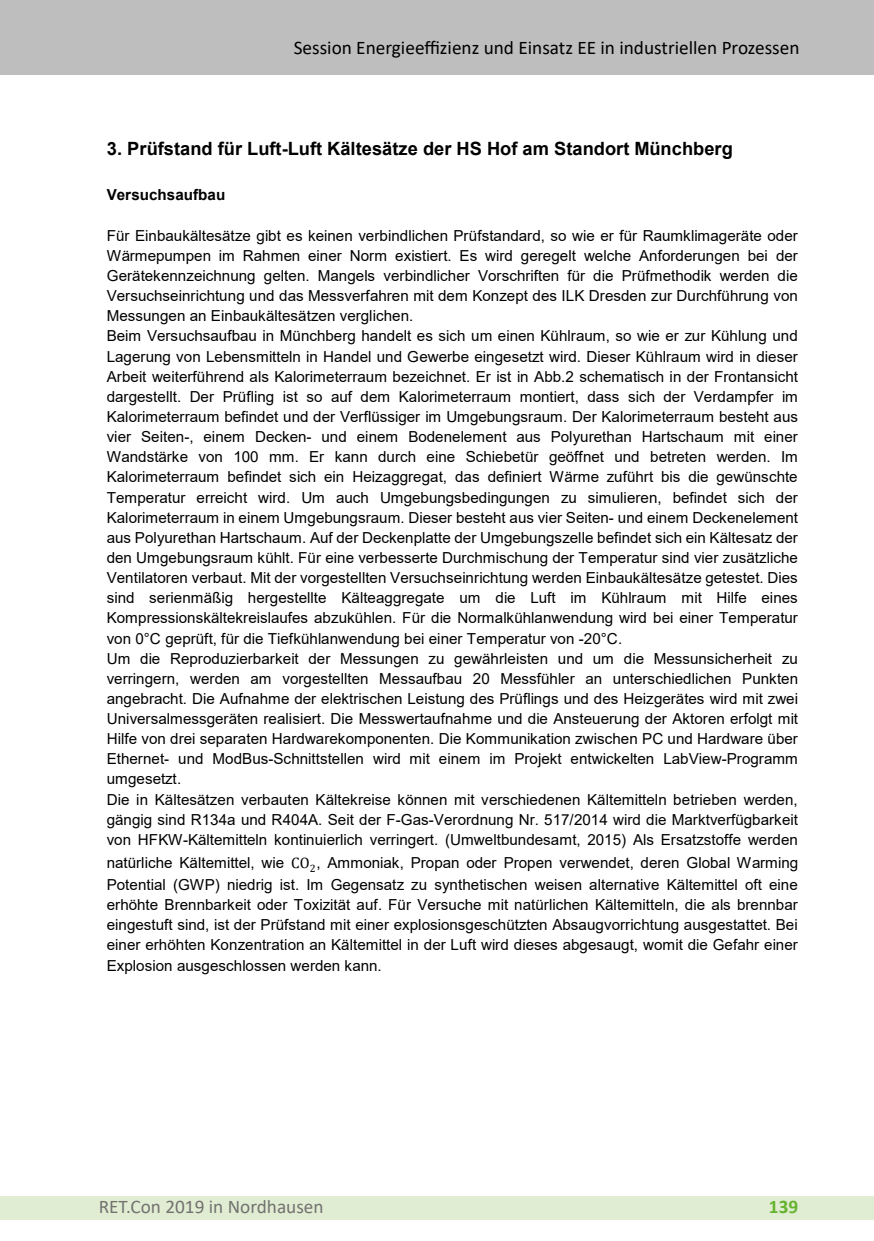
<style>
.page{position:relative;width:874px;height:1241px;background:#fff}
.page>*{position:absolute;margin:0;border:0;box-sizing:border-box;transform-origin:0 0}
.t1{font:19.25px "Calibri";color:#000}
.t2{font:19.25px "Calibri";color:#727271}
.t3{font:700 19.25px "Calibri";color:#65b32e}
.t4{font:700 18.2px "Arial";color:#000}
.t5{font:15.22px/20.1px "Arial";color:#000}
.t6{font:700 15.22px "Arial";letter-spacing:.005em;color:#000}
.s1{font-family:"Cambria Math"}
</style>
<div class="page">
<div style="left:0;top:1196px;width:873px;height:23px;background:#e1edd2"></div>
<div style="left:0;top:0;width:873px;height:74px;background:#bebebe"></div>
<p class="t1" style="left:293px;top:34px;width:507px">Session Energieeffizienz und Einsatz EE in industriellen Prozessen</p>
<p class="t4" style="left:107px;top:135px;width:627px">3. Prüfstand für Luft-Luft Kältesätze der HS Hof am Standort Münchberg</p>
<p class="t6" style="left:107px;top:184px;width:120px">Versuchsaufbau</p>
<p class="t5" style="left:107px;top:225px;width:692px">Für Einbaukältesätze gibt es keinen verbindlichen Prüfstandard, so wie er für Raumklimageräte oder Wärmepumpen im Rahmen einer Norm existiert. Es wird geregelt welche Anforderungen bei der Gerätekennzeichnung gelten. Mangels verbindlicher Vorschriften für die Prüfmethodik werden die Versuchseinrichtung und das Messverfahren mit dem Konzept des ILK Dresden zur Durchführung von Messungen an Einbaukältesätzen verglichen.<br>Beim Versuchsaufbau in Münchberg handelt es sich um einen Kühlraum, so wie er zur Kühlung und Lagerung von Lebensmitteln in Handel und Gewerbe eingesetzt wird. Dieser Kühlraum wird in dieser Arbeit weiterführend als Kalorimeterraum bezeichnet. Er ist in Abb.2 schematisch in der Frontansicht dargestellt. Der Prüfling ist so auf dem Kalorimeterraum montiert, dass sich der Verdampfer im Kalorimeterraum befindet und der Verflüssiger im Umgebungsraum. Der Kalorimeterraum besteht aus vier Seiten-, einem Decken- und einem Bodenelement aus Polyurethan Hartschaum mit einer Wandstärke von 100 mm. Er kann durch eine Schiebetür geöffnet und betreten werden. Im Kalorimeterraum befindet sich ein Heizaggregat, das definiert Wärme zuführt bis die gewünschte Temperatur erreicht wird. Um auch Umgebungsbedingungen zu simulieren, befindet sich der Kalorimeterraum in einem Umgebungsraum. Dieser besteht aus vier Seiten- und einem Deckenelement aus Polyurethan Hartschaum. Auf der Deckenplatte der Umgebungszelle befindet sich ein Kältesatz der den Umgebungsraum kühlt. Für eine verbesserte Durchmischung der Temperatur sind vier zusätzliche Ventilatoren verbaut. Mit der vorgestellten Versuchseinrichtung werden Einbaukältesätze getestet. Dies sind serienmäßig hergestellte Kälteaggregate um die Luft im Kühlraum mit Hilfe eines Kompressionskältekreislaufes abzukühlen. Für die Normalkühlanwendung wird bei einer Temperatur von 0°C geprüft, für die Tiefkühlanwendung bei einer Temperatur von -20°C.<br>Um die Reproduzierbarkeit der Messungen zu gewährleisten und um die Messunsicherheit zu verringern, werden am vorgestellten Messaufbau 20 Messfühler an unterschiedlichen Punkten angebracht. Die Aufnahme der elektrischen Leistung des Prüflings und des Heizgerätes wird mit zwei Universalmessgeräten realisiert. Die Messwertaufnahme und die Ansteuerung der Aktoren erfolgt mit Hilfe von drei separaten Hardwarekomponenten. Die Kommunikation zwischen PC und Hardware über Ethernet- und ModBus-Schnittstellen wird mit einem im Projekt entwickelten LabView-Programm umgesetzt.<br>Die in Kältesätzen verbauten Kältekreise können mit verschiedenen Kältemitteln betrieben werden, gängig sind R134a und R404A. Seit der F-Gas-Verordnung Nr. 517/2014 wird die Marktverfügbarkeit von HFKW-Kältemitteln kontinuierlich verringert. (Umweltbundesamt, 2015) Als Ersatzstoffe werden</p>
<p class="t5" style="left:107px;top:852px;width:692px;line-height:21.5px">natürliche Kältemittel, wie <span class="s1">CO</span><sub>2</sub>, Ammoniak, Propan oder Propen verwendet, deren Global Warming<br>Potential (GWP) niedrig ist. Im Gegensatz zu synthetischen weisen alternative Kältemittel oft eine</p>
<p class="t5" style="left:107px;top:894px;width:692px;text-align:justify">erhöhte Brennbarkeit oder Toxizität auf. Für Versuche mit natürlichen Kältemitteln, die als brennbar eingestuft sind, ist der Prüfstand mit einer explosionsgeschützten Absaugvorrichtung ausgestattet. Bei einer erhöhten Konzentration an Kältemittel in der Luft wird dieses abgesaugt, womit die Gefahr einer Explosion ausgeschlossen werden kann.</p>
<p class="t2" style="left:99px;top:1193px;width:226px">RET.Con 2019 in Nordhausen</p>
<p class="t3" style="left:768px;top:1192px;width:31px">139</p>
</div>
